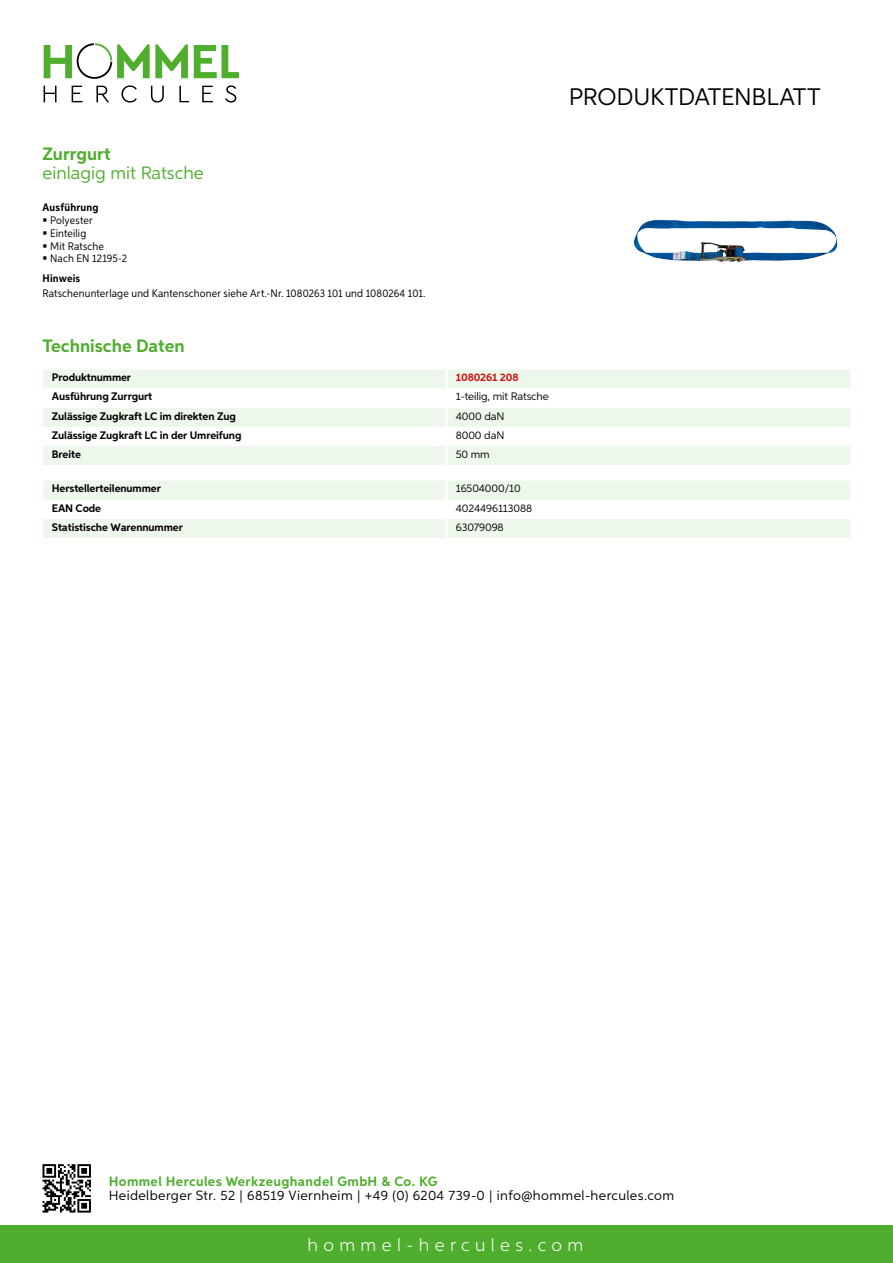
<style>
.page{position:relative;width:893px;height:1263px;background:#fff}
.page>*{position:absolute;margin:0;border:0;box-sizing:border-box;transform-origin:0 0}
.t1{font:24px "Aspira";letter-spacing:-.01em;color:#000}
.t2{font:700 18px "Aspira";color:#50ae2f}
.t3{font:300 18px "Aspira";letter-spacing:.3em;color:#fff}
.t4{font:18px "Aspira";color:#50ae2f}
.t5{font:13.5px "Aspira";letter-spacing:.03em;color:#000}
.t6{font:700 13.5px "Aspira";letter-spacing:.03em;color:#50ae2f}
.t7{font:700 10.95px "Aspira";letter-spacing:-.01em;color:#000}
.t8{font:10.95px/12.8px "Aspira Nar";letter-spacing:.015em;color:#000}
.t9{font:10.95px "Aspira";letter-spacing:-.01em;color:#000}
.t10{font:700 10.95px "Aspira Nar";letter-spacing:.02em;color:#000}
.t11{font:700 10.95px "Aspira";letter-spacing:-.01em;color:#cd1013}
</style>
<div class="page">
<div style="left:0;top:1226px;width:893px;height:37px;background:#50ae2f"></div>
<svg style="left:43px;top:1164px;width:48px;height:48px"></svg>
<svg style="left:194px;top:45px;width:45px;height:33px"></svg>
<svg style="left:44px;top:43px;width:144px;height:36px"></svg>
<svg style="left:44px;top:86px;width:13px;height:16px"></svg>
<svg style="left:72px;top:86px;width:10px;height:16px"></svg>
<svg style="left:96px;top:86px;width:13px;height:16px"></svg>
<svg style="left:121px;top:85px;width:16px;height:18px"></svg>
<svg style="left:151px;top:86px;width:13px;height:17px"></svg>
<svg style="left:179px;top:86px;width:10px;height:16px"></svg>
<svg style="left:202px;top:86px;width:11px;height:16px"></svg>
<svg style="left:225px;top:85px;width:11px;height:18px"></svg>
<div style="left:43px;top:369px;width:807px;height:96px;background:#eef7eb"></div>
<svg style="left:43px;top:389px;width:807px;height:57px"></svg>
<hr style="left:445px;top:369px;width:3px;height:20px;background:#fff">
<hr style="left:445px;top:389px;width:3px;height:19px;background:#fff">
<hr style="left:445px;top:408px;width:3px;height:19px;background:#fff">
<hr style="left:445px;top:427px;width:3px;height:19px;background:#fff">
<hr style="left:445px;top:446px;width:3px;height:19px;background:#fff">
<svg style="left:43px;top:481px;width:807px;height:57px"></svg>
<hr style="left:445px;top:519px;width:3px;height:19px;background:#fff">
<img style="left:634px;top:220px;width:203px;height:42px">
<h2 class="t2" style="left:43px;top:142px;width:70px">Zurrgurt</h2>
<h2 class="t4" style="left:43px;top:162px;width:163px">einlagig mit Ratsche</h2>
<p class="t10" style="left:43px;top:201px;width:58px">Ausführung</p>
<p class="t8" style="left:50px;top:214px;width:78px">Polyester<br>Einteilig<br>Mit Ratsche<br>Nach EN 12195-2</p>
<p class="t10" style="left:43px;top:271px;width:39px">Hinweis</p>
<p class="t8" style="left:43px;top:286px;width:385px">Ratschenunterlage und Kantenschoner siehe Art.-Nr. 1080263 101 und 1080264 101.</p>
<h2 class="t2" style="left:43px;top:335px;width:144px">Technische Daten</h2>
<p class="t7" style="left:52px;top:371px;width:81px">Produktnummer</p>
<p class="t11" style="left:456px;top:371px;width:64px">1080261 208</p>
<p class="t7" style="left:52px;top:390px;width:102px">Ausführung Zurrgurt</p>
<p class="t9" style="left:456px;top:390px;width:94px">1-teilig, mit Ratsche</p>
<p class="t7" style="left:52px;top:409px;width:185px">Zulässige Zugkraft LC im direkten Zug</p>
<p class="t9" style="left:456px;top:409px;width:48px">4000 daN</p>
<p class="t7" style="left:52px;top:428px;width:191px">Zulässige Zugkraft LC in der Umreifung</p>
<p class="t9" style="left:456px;top:428px;width:48px">8000 daN</p>
<p class="t7" style="left:52px;top:447px;width:31px">Breite</p>
<p class="t9" style="left:456px;top:447px;width:35px">50 mm</p>
<p class="t7" style="left:52px;top:482px;width:111px">Herstellerteilenummer</p>
<p class="t9" style="left:456px;top:482px;width:66px">16504000/10</p>
<p class="t7" style="left:52px;top:501px;width:51px">EAN Code</p>
<p class="t9" style="left:456px;top:501px;width:78px">4024496113088</p>
<p class="t7" style="left:52px;top:520px;width:132px">Statistische Warennummer</p>
<p class="t9" style="left:456px;top:520px;width:49px">63079098</p>
<h1 class="t1" style="left:569px;top:82px;width:253px">Produktdatenblatt</h1>
<p class="t6" style="left:109px;top:1172px;width:330px">Hommel Hercules Werkzeughandel GmbH &amp; Co. KG</p>
<p class="t5" style="left:109px;top:1187px;width:567px">Heidelberger Str. 52 | 68519 Viernheim | +49 (0) 6204 739-0 | info@hommel-hercules.com</p>
<h2 class="t3" style="left:307px;top:1234px;width:277px">hommel-hercules.com</h2>
</div>
